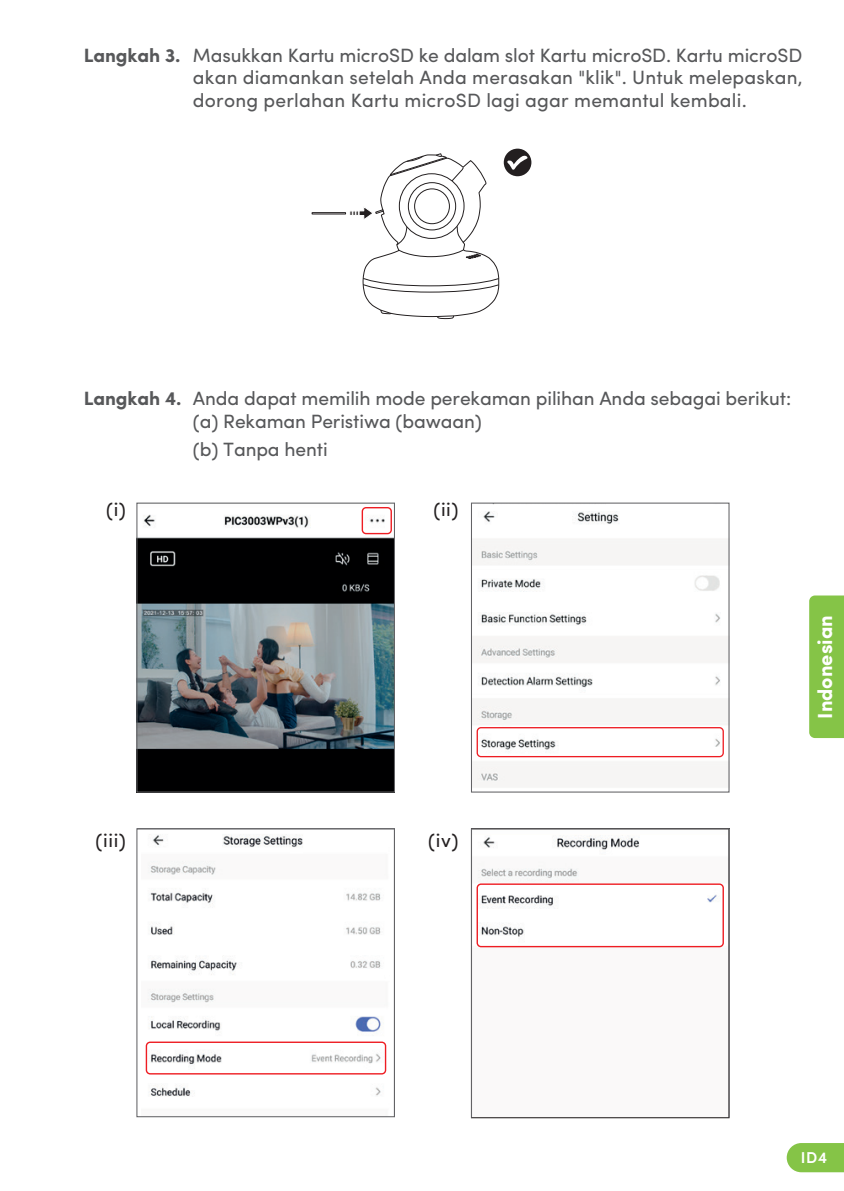
<style>
.page{position:relative;width:844px;height:1191px;background:#fff}
.page>*{position:absolute;margin:0;border:0;box-sizing:border-box;transform-origin:0 0}
.t1{font:700 20.3px "Sofia Pro";color:#fff}
.t2{font:19.25px/22.8px "Sofia Pro";letter-spacing:-.005em;color:#57585a;text-align:justify}
.t3{font:19.25px "Sofia Pro";letter-spacing:.03em;color:#231f20}
.t4{font:600 15.75px "Sofia Pro";color:#fff}
.s1{font-weight:700}
</style>
<div class="page">
<div style="left:809px;top:595px;width:34px;height:143px;background:#85c447"></div>
<svg style="left:786px;top:1143px;width:57px;height:29px;background:#8dc753"></svg>
<div style="left:503px;top:149px;width:28px;height:27px;background:#231f20;border-radius:50%"></div>
<svg style="left:507px;top:155px;width:20px;height:15px"></svg>
<svg style="left:311px;top:153px;width:188px;height:166px"></svg>
<img style="left:473px;top:504px;width:254px;height:283px">
<div style="left:471px;top:502px;width:258px;height:290px;border:1px solid #636366"></div>
<div style="left:476px;top:727px;width:247px;height:30px;border:1px solid #ee1d23;border-radius:4px"></div>
<img style="left:138px;top:509px;width:255px;height:281px">
<div style="left:136px;top:502px;width:259px;height:290px;border:1px solid #636366"></div>
<div style="left:361px;top:507px;width:31px;height:27px;border:1px solid #ee1d23;border-radius:4px"></div>
<img style="left:478px;top:835px;width:246px;height:113px">
<div style="left:476px;top:883px;width:247px;height:64px;border:1px solid #ee1d23;border-radius:4px"></div>
<div style="left:471px;top:828px;width:258px;height:290px;border:1px solid #636366"></div>
<img style="left:145px;top:834px;width:242px;height:263px">
<div style="left:136px;top:828px;width:259px;height:289px;border:1px solid #636366"></div>
<div style="left:146px;top:1041px;width:240px;height:33px;border:1px solid #ee1d23;border-radius:4px"></div>
<p class="t2" style="left:193px;top:42px;width:611px;text-indent:-109px"><span class="s1">Langkah 3.</span> Masukkan Kartu microSD ke dalam slot Kartu microSD. Kartu microSD akan diamankan setelah Anda merasakan "klik". Untuk melepaskan, dorong perlahan Kartu microSD lagi agar memantul kembali.</p>
<p class="t2" style="left:193px;top:385px;width:599px;text-indent:-109px"><span class="s1">Langkah 4.</span> Anda dapat memilih mode perekaman pilihan Anda sebagai berikut: (a) Rekaman Peristiwa (bawaan)</p>
<p class="t2" style="left:193px;top:436px;width:136px">(b) Tanpa henti</p>
<p class="t3" style="left:106px;top:495px;width:21px">(i)</p>
<p class="t3" style="left:433px;top:495px;width:27px">(ii)</p>
<p class="t3" style="left:96px;top:825px;width:32px">(iii)</p>
<p class="t3" style="left:428px;top:825px;width:32px">(iv)</p>
<p class="t1" style="left:809px;top:718px;width:105px;rotate:-90deg">Indonesian</p>
<p class="t4" style="left:800px;top:1145px;width:28px">ID4</p>
</div>
